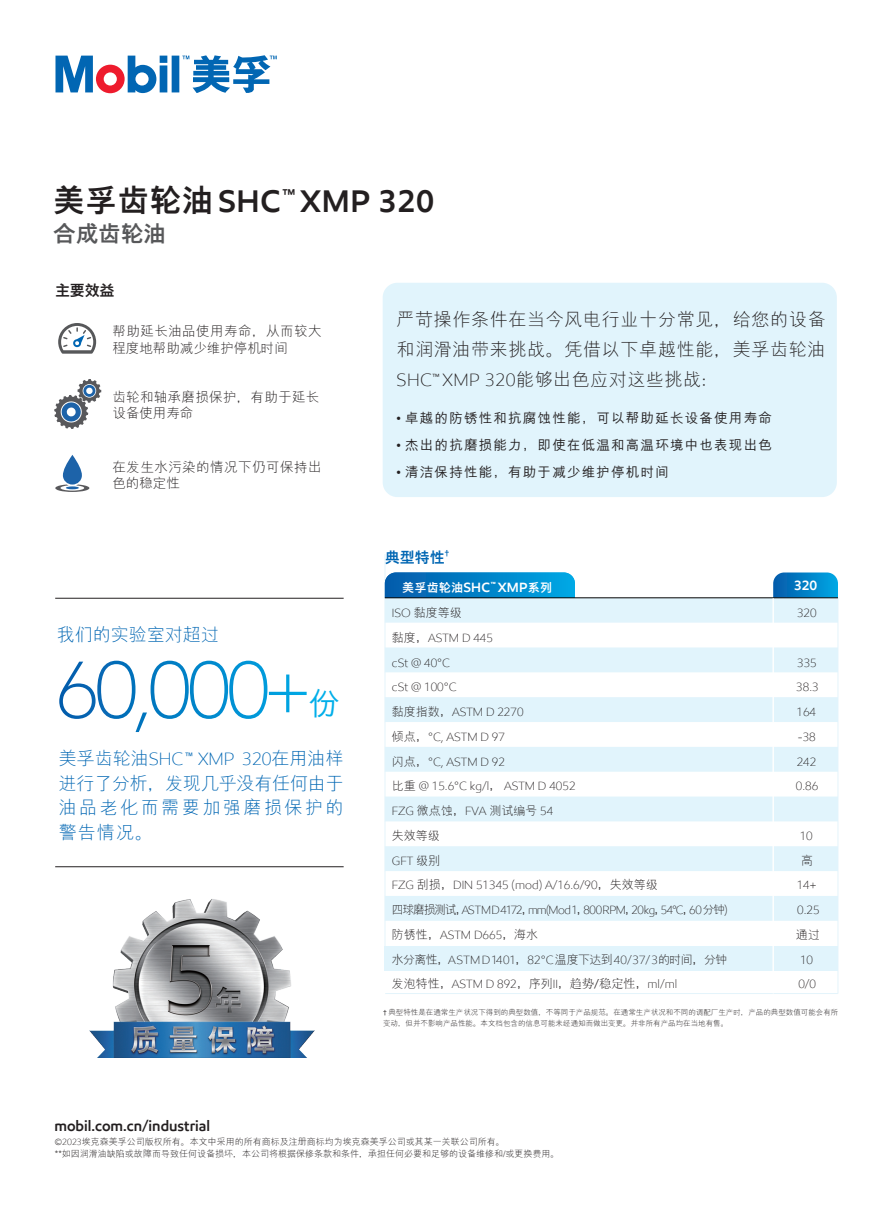
<style>
.page{position:relative;width:893px;height:1212px;background:#fff}
.page>*{position:absolute;margin:0;border:0;box-sizing:border-box;transform-origin:0 0}
.t1{font:600 31.5px "E Mprint";letter-spacing:.02em;color:#231f20}
.t2{font:500 31.5px "M Hei PRC";color:#00aee9}
.t3{font:800 22.5px "M Hei PRC";color:#57585a}
.t4{font:300 18px/30px "M Hei PRC";letter-spacing:.04em;color:#231f20;text-align:justify}
.t5{font:300 18px/24.6px "M Hei PRC";color:#0166b3;text-align:justify}
.t6{font:600 15px "E Mprint";color:#231f20}
.t7{font:800 15px "M Hei PRC";color:#0166b3}
.t8{font:800 15px "M Hei PRC";color:#231f20}
.t9{font:500 13.5px "M Hei PRC";letter-spacing:.09em;color:#231f20}
.t10{font:300 13.5px/16.2px "M Hei PRC";letter-spacing:.025em;color:#231f20}
.t11{font:600 13.5px "E Mprint";letter-spacing:.01em;color:#fff}
.t12{font:300 12px/24.8px "E Mprint";color:#231f20}
.t13{font:300 12px "E Mprint";letter-spacing:-.03em;color:#231f20}
.t14{font:300 12px "E Mprint";letter-spacing:.02em;color:#231f20}
.t15{font:300 12px "M Hei PRC";color:#231f20}
.t16{font:800 12px "M Hei PRC";letter-spacing:.02em;color:#fff}
.t17{font:300 9px "M Hei PRC";color:#231f20}
.t18{font:300 7.5px/11.2px "M Hei PRC";color:#231f20}
.t19{font:700 6px "E Mprint";color:#fff}
.s1{font-family:"M Hei PRC";font-weight:800}
.s2{font-family:"E Mprint"}
.s3{font-family:"E Mprint";font-weight:600;font-size:13.5px}
.s4{font-family:"M Hei PRC";font-weight:800;font-size:12px}
.s5{font-family:"M Hei PRC"}
.s6{font-family:"M Hei PRC";font-weight:500}
.s7{font-family:"Adobe Song Std"}
.s8{font-weight:400}
.s9{font-family:"Myriad Pro";font-weight:400}
</style>
<div class="page">
<svg style="left:55px;top:55px;width:222px;height:38px"></svg>
<svg style="left:58px;top:323px;width:38px;height:31px"></svg>
<svg style="left:54px;top:379px;width:47px;height:50px"></svg>
<svg style="left:55px;top:484px;width:35px;height:8px"></svg>
<svg style="left:63px;top:455px;width:19px;height:29px"></svg>
<hr style="left:838px;top:597px;width:1px;height:397px;background:#e4f4fb">
<hr style="left:385px;top:554px;width:1px;height:396px;background:#e4f4fb">
<hr style="left:55px;top:598px;width:289px;height:1px;background:#231f20">
<hr style="left:55px;top:866px;width:289px;height:1px;background:#231f20">
<svg style="left:385px;top:598px;width:453px;height:323px;fill:#e1f4fc"></svg>
<div style="left:385px;top:945px;width:453px;height:25px;background:#e1f4fc"></div>
<svg style="left:385px;top:572px;width:190px;height:25px;background:#0683c8"></svg>
<svg style="left:773px;top:572px;width:65px;height:25px;background:#0f87ca"></svg>
<hr style="left:385px;top:597px;width:453px;height:1px;background:#050504">
<hr style="left:385px;top:993px;width:453px;height:1px;background:#e4f4fb">
<hr style="left:773px;top:598px;width:1px;height:395px;background:#fff">
<svg style="left:59px;top:661px;width:248px;height:71px"></svg>
<img style="left:89px;top:899px;width:226px;height:159px">
<div style="left:383px;top:283px;width:454px;height:214px;background:#e1f4fc;border-radius:15px"></div>
<h1 class="t1" style="left:53px;top:181px;width:383px"><span class="s1">美孚齿轮油</span>SHC <sup>™</sup> XMP 320</h1>
<h2 class="t3" style="left:53px;top:220px;width:114px">合成齿轮油</h2>
<p class="t8" style="left:55px;top:282px;width:61px">主要效益</p>
<p class="t10" style="left:112px;top:324px;width:211px">帮助延长油品使用寿命，从而较大程度地帮助减少维护停机时间</p>
<p class="t10" style="left:112px;top:389px;width:208px">齿轮和轴承磨损保护，有助于延长设备使用寿命</p>
<p class="t10" style="left:112px;top:459px;width:211px">在发生水污染的情况下仍可保持出色的稳定性</p>
<h3 class="t5" style="left:57px;top:622px;width:163px">我们的实验室对超过</h3>
<h1 class="t2" style="left:308px;top:686px;width:33px">份</h1>
<h3 class="t5" style="left:59px;top:746px;width:286px">美孚齿轮油<span class="s2">SHC</span><sup>™</sup> <span class="s2">XMP 320</span>在用油样进行了分析，发现几乎没有任何由于油品老化而需要加强磨损保护的警告情况。</h3>
<h3 class="t4" style="left:396px;top:304px;width:431px">严苛操作条件在当今风电行业十分常见，给您的设备和润滑油带来挑战。凭借以下卓越性能，美孚齿轮油<span class="s2">SHC</span><sup>™</sup> <span class="s2">XMP 320</span>能够出色应对这些挑战：</h3>
<p class="t9" style="left:396px;top:411px;width:377px"><sup>●</sup> 卓越的防锈性和抗腐蚀性能，可以帮助延长设备使用寿命</p>
<p class="t9" style="left:396px;top:438px;width:377px"><sup>●</sup> 杰出的抗磨损能力，即使在低温和高温环境中也表现出色</p>
<p class="t9" style="left:396px;top:465px;width:274px"><sup>●</sup> 清洁保持性能，有助于减少维护停机时间</p>
<p class="t7" style="left:385px;top:549px;width:66px">典型特性<sup>†</sup></p>
<p class="t16" style="left:402px;top:580px;width:89px">美孚齿轮油<span class="s3">SHC</span></p>
<p class="t19" style="left:491px;top:580px;width:6px">™</p>
<p class="t11" style="left:498px;top:579px;width:56px">XMP<span class="s4">系列</span></p>
<p class="t11" style="left:794px;top:577px;width:25px">320</p>
<p class="t15" style="left:392px;top:606px;width:71px"><span class="s2">ISO</span> 黏度等级</p>
<p class="t12" style="left:797px;top:600px;width:21px">320</p>
<p class="t12" style="left:392px;top:625px;width:103px"><span class="s5">黏度</span><span class="s6">，</span>ASTM D 445 cSt @ 40°C</p>
<p class="t12" style="left:797px;top:650px;width:21px">335</p>
<p class="t12" style="left:392px;top:675px;width:66px">cSt @ 100°C</p>
<p class="t12" style="left:796px;top:675px;width:24px">38.3</p>
<p class="t12" style="left:392px;top:699px;width:133px"><span class="s5">黏度指数</span><span class="s6">，</span>ASTM D 2270</p>
<p class="t12" style="left:796px;top:699px;width:21px">164</p>
<p class="t12" style="left:392px;top:724px;width:114px"><span class="s5">倾点</span><span class="s6">，</span>°C, ASTM D 97</p>
<p class="t12" style="left:798px;top:724px;width:19px">-38</p>
<p class="t12" style="left:392px;top:749px;width:114px"><span class="s5">闪点</span><span class="s6">，</span>°C, ASTM D 92</p>
<p class="t12" style="left:797px;top:749px;width:21px">242</p>
<p class="t12" style="left:392px;top:774px;width:185px"><span class="s5">比重</span> @ 15.6°C kg/l<span class="s6">，</span> ASTM D 4052</p>
<p class="t12" style="left:796px;top:774px;width:24px">0.86</p>
<p class="t12" style="left:392px;top:798px;width:163px">FZG <span class="s5">微点蚀</span><span class="s6">，</span>FVA <span class="s5">测试编号</span> 54</p>
<p class="t15" style="left:392px;top:829px;width:49px">失效等级</p>
<p class="t12" style="left:800px;top:823px;width:15px">10</p>
<p class="t12" style="left:392px;top:848px;width:50px">GFT <span class="s5">级别</span></p>
<p class="t15" style="left:801px;top:854px;width:13px">高</p>
<p class="t12" style="left:392px;top:873px;width:267px">FZG <span class="s5">刮损</span><span class="s6">，</span>DIN 51345 (mod) A/16.6/90<span class="s6">，</span><span class="s5">失效等级</span></p>
<p class="t12" style="left:797px;top:873px;width:21px">14+</p>
<p class="t13" style="left:392px;top:903px;width:337px"><span class="s5">四球磨损测试</span><span class="s6">，</span>ASTM D 4172<span class="s6">，</span>mm(Mod 1<span class="s6">，</span>800 RPM<span class="s6">，</span>20kg<span class="s6">，</span>54°C<span class="s6">，</span>60 <span class="s5">分钟</span>)</p>
<p class="t12" style="left:797px;top:897px;width:24px">0.25</p>
<p class="t12" style="left:392px;top:922px;width:148px"><span class="s5">防锈性</span><span class="s6">，</span>ASTM D665<span class="s6">，</span><span class="s5">海水</span></p>
<p class="t15" style="left:796px;top:928px;width:25px">通过</p>
<p class="t14" style="left:392px;top:952px;width:337px"><span class="s5">水分离性</span><span class="s6">，</span>ASTMD1401<span class="s6">，</span>82°C <span class="s5">温度下达到</span>40/37/3<span class="s5">的时间</span><span class="s6">，</span><span class="s5">分钟</span></p>
<p class="t12" style="left:800px;top:947px;width:15px">10</p>
<p class="t12" style="left:392px;top:972px;width:287px"><span class="s5">发泡特性</span><span class="s6">，</span>ASTM D 892<span class="s6">，</span><span class="s5">序列</span>II<span class="s6">，</span><span class="s7">趋势</span><span class="s8">/</span><span class="s7">稳定性</span><span class="s6">，</span>ml/ml</p>
<p class="t12" style="left:798px;top:972px;width:19px">0/0</p>
<p class="t18" style="left:383px;top:1006px;width:457px"><span class="s9">†</span> 典型特性是在通常生产状况下得到的典型数值，不等同于产品规范。在通常生产状况和不同的调配厂生产时，产品的典型数值可能会有所变动，但并不影响产品性能。本文档包含的信息可能未经通知而做出变更。并非所有产品均在当地有售。</p>
<p class="t6" style="left:54px;top:1116px;width:157px">mobil.com.cn/industrial</p>
<p class="t17" style="left:55px;top:1136px;width:451px"><span class="s2">©2023</span>埃克森美孚公司版权所有。本文中采用的所有商标及注册商标均为埃克森美孚公司或其某一关联公司所有。</p>
<p class="t17" style="left:55px;top:1148px;width:506px">**如因润滑油缺陷或故障而导致任何设备损坏，本公司将根据保修条款和条件，承担任何必要和足够的设备维修和/或更换费用。</p>
</div>
